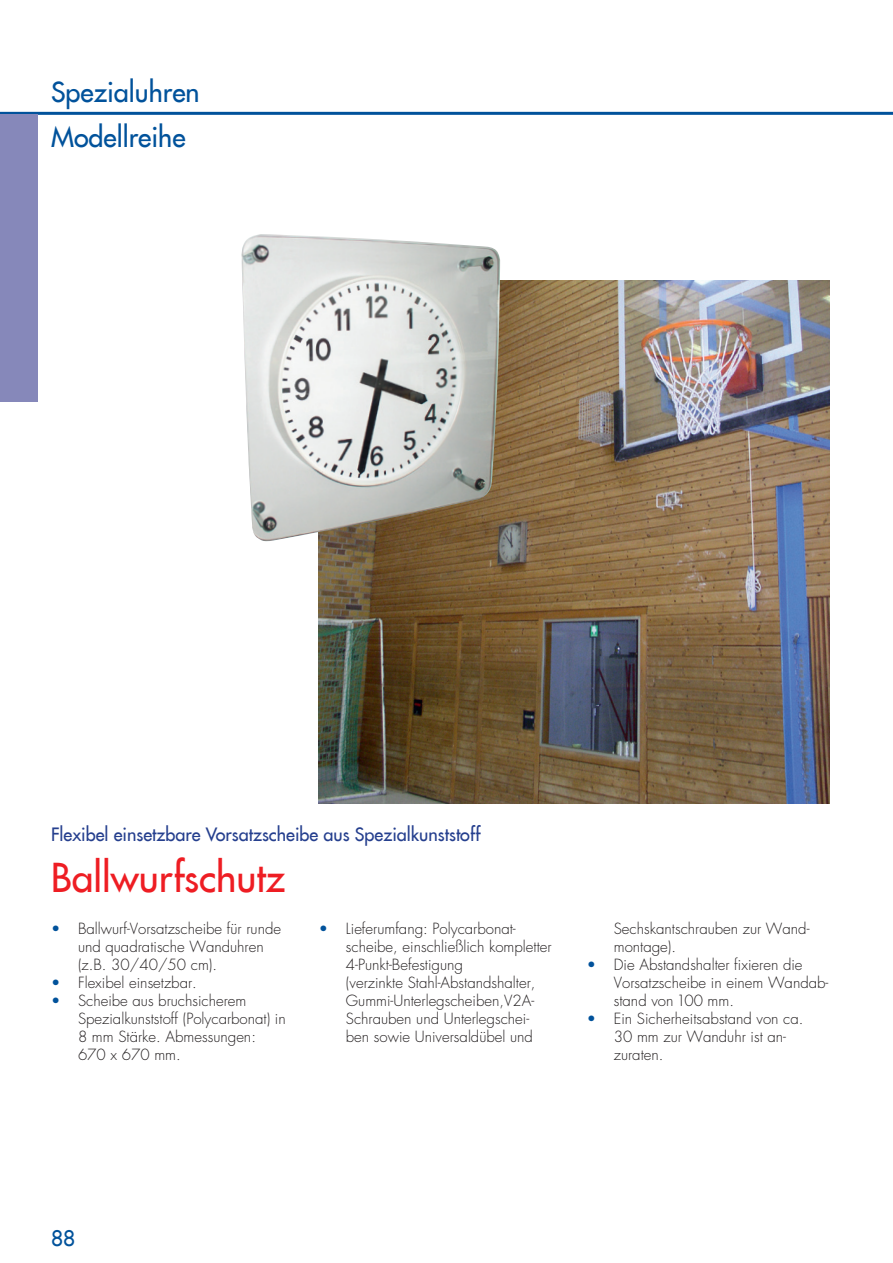
<style>
.page{position:relative;width:893px;height:1263px;background:#fff}
.page>*{position:absolute;margin:0;border:0;box-sizing:border-box;transform-origin:0 0}
.t1{font:39px "Futura LT";color:#ee1d23}
.t2{font:27px/44.7px "Futura LT";color:#01529b}
.t3{font:21px "Futura LT";color:#01529b}
.t4{font:18px "Futura LT";color:#253f8e}
.t5{font:300 15px/18px "Futura LT";color:#231f20}
.s1{color:#01529b}
</style>
<div class="page">
<hr style="left:0;top:112px;width:893px;height:3px;background:#01529b">
<div style="left:0;top:115px;width:38px;height:287px;background:#8688ba"></div>
<img style="left:319px;top:281px;width:510px;height:523px">
<img style="left:241px;top:234px;width:259px;height:308px">
<h2 class="t2" style="left:51px;top:70px;width:150px">Spezialuhren<br>Modellreihe</h2>
<p class="t4" style="left:51px;top:822px;width:431px">Flexibel einsetzbare Vorsatzscheibe aus Spezialkunststoff</p>
<h1 class="t1" style="left:51px;top:852px;width:236px">Ballwurfschutz</h1>
<p class="t5" style="left:78px;top:920px;width:205px;text-indent:-27px"><span class="s1">•</span> Ballwurf-Vorsatzscheibe für runde und quadratische Wanduhren (z.B. 30/40/50 cm).</p>
<p class="t5" style="left:51px;top:974px;width:147px"><span class="s1">•</span> Flexibel einsetzbar.</p>
<p class="t5" style="left:78px;top:992px;width:209px;text-indent:-27px"><span class="s1">•</span> Scheibe aus bruchsicherem<br>Spezialkunststoff (Polycarbonat) in<br>8 mm Stärke. Abmessungen:<br>670 x 670 mm.</p>
<p class="t5" style="left:346px;top:920px;width:207px;text-indent:-27px"><span class="s1">•</span> Lieferumfang: Polycarbonat&shy;scheibe, einschließlich kompletter<br>4-Punkt-Befestigung<br>(verzinkte Stahl-Abstandshalter,<br>Gummi-Unterlegscheiben,V2A-<br>Schrauben und Unterlegschei&shy;ben sowie Universaldübel und</p>
<p class="t5" style="left:614px;top:920px;width:197px">Sechskantschrauben zur Wand&shy;montage).</p>
<p class="t5" style="left:614px;top:956px;width:216px;text-indent:-27px"><span class="s1">•</span> Die Abstandshalter fixieren die<br>Vorsatzscheibe in einem Wandab&shy;stand von 100 mm.</p>
<p class="t5" style="left:614px;top:1010px;width:191px;text-indent:-27px"><span class="s1">•</span> Ein Sicherheitsabstand von ca.<br>30 mm zur Wanduhr ist an&shy;zuraten.</p>
<h3 class="t3" style="left:51px;top:1225px;width:26px">88</h3>
</div>
